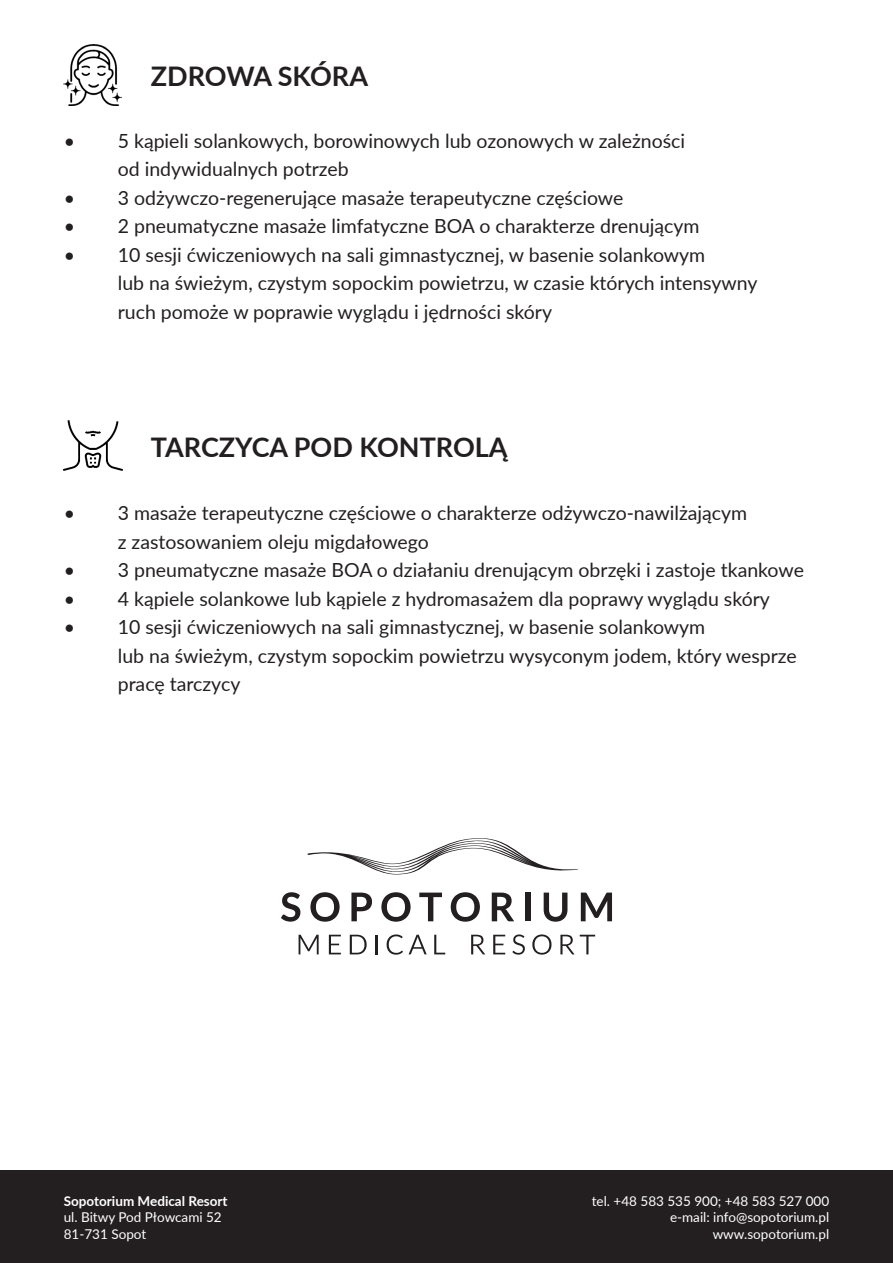
<style>
.page{position:relative;width:893px;height:1263px;background:#fff}
.page>*{position:absolute;margin:0;border:0;box-sizing:border-box;transform-origin:0 0}
.t1{font:700 27px "Lato";color:#231f20}
.t2{font:19.5px "Lato";color:#231f20}
.t3{font:13.5px "Lato";color:#fff}
.t4{font:700 13.5px "Lato";color:#fff}
</style>
<div class="page">
<img style="left:64px;top:420px;width:59px;height:50px">
<svg style="left:281px;top:892px;width:19px;height:30px"></svg>
<svg style="left:310px;top:892px;width:30px;height:30px"></svg>
<svg style="left:351px;top:892px;width:21px;height:29px"></svg>
<svg style="left:381px;top:892px;width:30px;height:30px"></svg>
<svg style="left:419px;top:892px;width:23px;height:29px"></svg>
<svg style="left:451px;top:892px;width:29px;height:30px"></svg>
<svg style="left:492px;top:892px;width:22px;height:29px"></svg>
<div style="left:525px;top:892px;width:5px;height:29px;background:#231f20"></div>
<svg style="left:544px;top:892px;width:23px;height:30px"></svg>
<svg style="left:581px;top:892px;width:31px;height:29px"></svg>
<svg style="left:299px;top:935px;width:20px;height:19px"></svg>
<svg style="left:329px;top:935px;width:12px;height:19px"></svg>
<svg style="left:350px;top:935px;width:17px;height:19px"></svg>
<svg style="left:376px;top:935px;width:2px;height:19px"></svg>
<svg style="left:387px;top:934px;width:16px;height:21px"></svg>
<svg style="left:409px;top:935px;width:18px;height:19px"></svg>
<svg style="left:434px;top:935px;width:11px;height:19px"></svg>
<svg style="left:471px;top:935px;width:14px;height:19px"></svg>
<svg style="left:493px;top:935px;width:12px;height:19px"></svg>
<svg style="left:512px;top:934px;width:13px;height:21px"></svg>
<svg style="left:532px;top:934px;width:19px;height:21px"></svg>
<svg style="left:560px;top:935px;width:35px;height:19px"></svg>
<svg style="left:307px;top:838px;width:271px;height:36px"></svg>
<img style="left:64px;top:44px;width:58px;height:62px">
<div style="left:0;top:1171px;width:893px;height:92px;background:#231f20"></div>
<p class="t1" style="left:151px;top:56px;width:219px">ZDROWA SKÓRA</p>
<p class="t2" style="left:64px;top:127px;width:623px">• 5 kąpieli solankowych, borowinowych lub ozonowych w zależności</p>
<p class="t2" style="left:118px;top:155px;width:232px">od indywidualnych potrzeb</p>
<p class="t2" style="left:64px;top:184px;width:561px">• 3 odżywczo-regenerujące masaże terapeutyczne częściowe</p>
<p class="t2" style="left:64px;top:212px;width:637px">• 2 pneumatyczne masaże limfatyczne BOA o charakterze drenującym</p>
<p class="t2" style="left:64px;top:241px;width:643px">• 10 sesji ćwiczeniowych na sali gimnastycznej, w basenie solankowym</p>
<p class="t2" style="left:118px;top:269px;width:641px">lub na świeżym, czystym sopockim powietrzu, w czasie których intensywny</p>
<p class="t2" style="left:118px;top:298px;width:436px">ruch pomoże w poprawie wyglądu i jędrności skóry</p>
<p class="t1" style="left:151px;top:427px;width:358px">TARCZYCA POD KONTROLĄ</p>
<p class="t2" style="left:64px;top:499px;width:685px">• 3 masaże terapeutyczne częściowe o charakterze odżywczo-nawilżającym</p>
<p class="t2" style="left:118px;top:528px;width:313px">z zastosowaniem oleju migdałowego</p>
<p class="t2" style="left:64px;top:556px;width:742px">• 3 pneumatyczne masaże BOA o działaniu drenującym obrzęki i zastoje tkankowe</p>
<p class="t2" style="left:64px;top:585px;width:708px">• 4 kąpiele solankowe lub kąpiele z hydromasażem dla poprawy wyglądu skóry</p>
<p class="t2" style="left:64px;top:613px;width:643px">• 10 sesji ćwiczeniowych na sali gimnastycznej, w basenie solankowym</p>
<p class="t2" style="left:118px;top:642px;width:680px">lub na świeżym, czystym sopockim powietrzu wysyconym jodem, który wesprze</p>
<p class="t2" style="left:118px;top:670px;width:124px">pracę tarczycy</p>
<p class="t4" style="left:64px;top:1191px;width:165px">Sopotorium Medical Resort</p>
<p class="t3" style="left:64px;top:1208px;width:160px">ul. Bitwy Pod Płowcami 52</p>
<p class="t3" style="left:64px;top:1224px;width:84px">81-731 Sopot</p>
<p class="t3" style="left:592px;top:1191px;width:239px">tel. +48 583 535 900; +48 583 527 000</p>
<p class="t3" style="left:670px;top:1208px;width:161px">e-mail: info@sopotorium.pl</p>
<p class="t3" style="left:713px;top:1224px;width:118px">www.sopotorium.pl</p>
</div>
